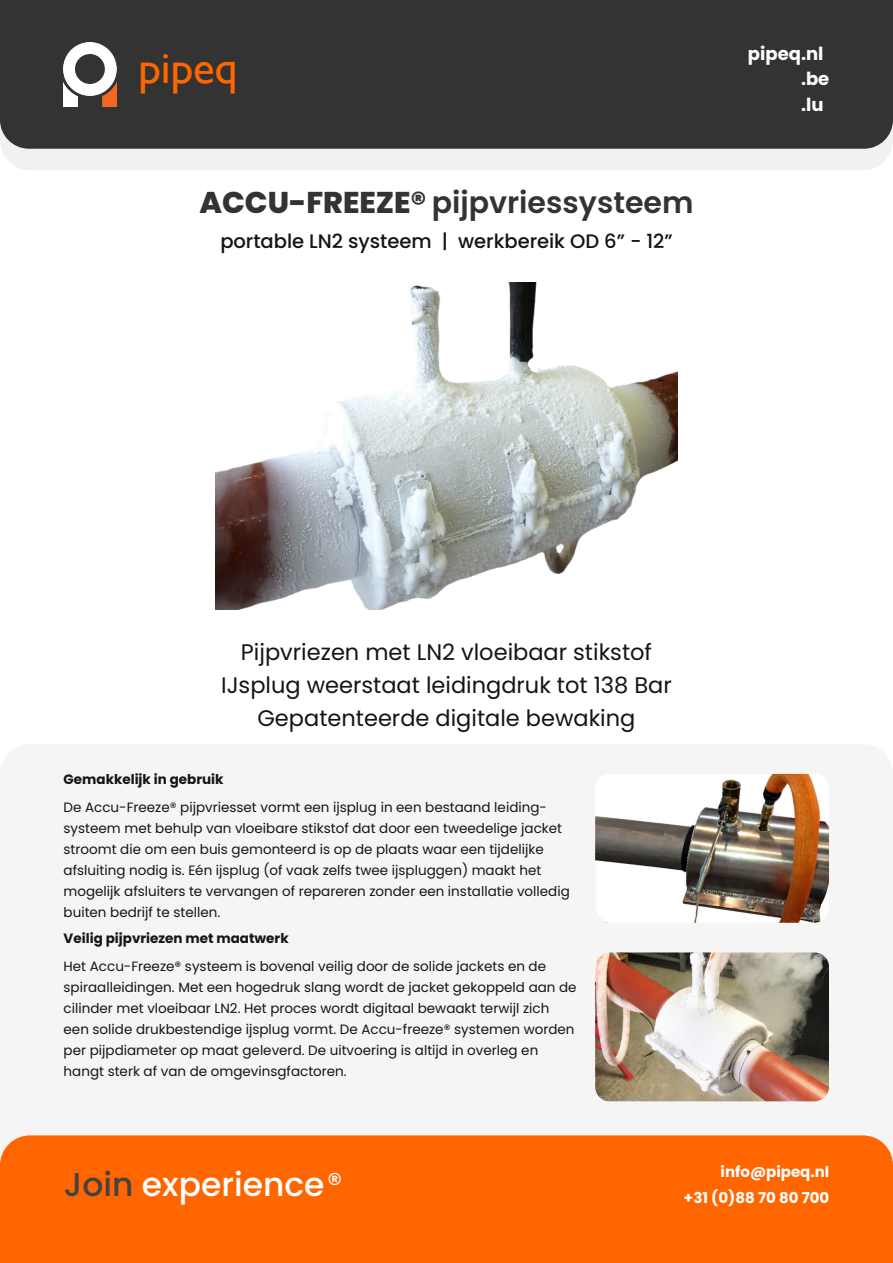
<style>
.page{position:relative;width:893px;height:1263px;background:#fff}
.page>*{position:absolute;margin:0;border:0;box-sizing:border-box;transform-origin:0 0}
.t1{font:45px "Gill Sans";color:#f60}
.t2{font:500 33px "Poppins";color:#fff}
.t3{font:600 30px "Poppins";color:#333}
.t4{font:22.5px/33px "Poppins";color:#161413;text-align:center}
.t5{font:500 19.5px "Poppins";color:#161413}
.t6{font:700 18px "Poppins";color:#fff}
.t7{font:700 15px "Poppins";color:#fff}
.t8{font:13.5px/21px "Poppins";color:#161413}
.t9{font:700 13.5px "Poppins";color:#161413}
.s1{color:#333}
.s2{font-weight:800}
.s3{color:#424242}
.s4{font-weight:400;font-size:30px}
</style>
<div class="page">
<div style="left:0;top:744px;width:893px;height:519px;background:#f5f5f5;border-radius:30px"></div>
<div style="left:0;top:1135px;width:893px;height:128px;background:#f60;border-radius:30px"></div>
<div style="left:0;top:0;width:893px;height:170px;background:#f1f1f1;border-radius:30px"></div>
<div style="left:0;top:0;width:893px;height:149px;background:#333;border-radius:29px"></div>
<div style="left:0;top:0;width:893px;height:43px;background:#333"></div>
<img style="left:64px;top:43px;width:53px;height:63px">
<img style="left:595px;top:774px;width:234px;height:149px;border-radius:14px">
<img style="left:595px;top:952px;width:234px;height:149px;border-radius:14px">
<img style="left:216px;top:283px;width:461px;height:326px">
<h1 class="t1" style="left:138px;top:52px;width:143px">pipeq<span class="s1">.nl</span></h1>
<h3 class="t3" style="left:200px;top:182px;width:495px"><span class="s2">ACCU-FREEZE®</span> pijpvriessysteem</h3>
<h3 class="t5" style="left:220px;top:228px;width:454px">portable LN2 systeem | werkbereik OD 6” - 12”</h3>
<h3 class="t6" style="left:748px;top:41px;width:77px">pipeq.nl</h3>
<h3 class="t6" style="left:801px;top:66px;width:30px">.be</h3>
<h3 class="t6" style="left:801px;top:92px;width:24px">.lu</h3>
<h3 class="t4" style="left:221px;top:636px;width:452px">Pijpvriezen met LN2 vloeibaar stikstof<br>IJsplug weerstaat leidingdruk tot 138 Bar<br>Gepatenteerde digitale bewaking</h3>
<p class="t9" style="left:64px;top:770px;width:162px">Gemakkelijk in gebruik</p>
<p class="t8" style="left:64px;top:797px;width:508px">De Accu-Freeze® pijpvriesset vormt een ijsplug in een bestaand leiding&shy;systeem met behulp van vloeibare stikstof dat door een tweedelige jacket stroomt die om een buis gemonteerd is op de plaats waar een tijdelijke afsluiting nodig is. Eén ijsplug (of vaak zelfs twee ijspluggen) maakt het mogelijk afsluiters te vervangen of repareren zonder een installatie volledig buiten bedrijf te stellen.</p>
<p class="t9" style="left:64px;top:929px;width:227px">Veilig pijpvriezen met maatwerk</p>
<p class="t8" style="left:64px;top:956px;width:515px">Het Accu-Freeze® systeem is bovenal veilig door de solide jackets en de spiraalleidingen. Met een hogedruk slang wordt de jacket gekoppeld aan de cilinder met vloeibaar LN2. Het proces wordt digitaal bewaakt terwijl zich een solide drukbestendige ijsplug vormt. De Accu-freeze® systemen worden per pijpdiameter op maat geleverd. De uitvoering is altijd in overleg en hangt sterk af van de omgevinsgfactoren.</p>
<h2 class="t2" style="left:64px;top:1161px;width:280px"><span class="s3">Join</span> experience<span class="s4">®</span></h2>
<p class="t7" style="left:721px;top:1161px;width:110px">info@pipeq.nl</p>
<p class="t7" style="left:684px;top:1187px;width:147px">+31 (0)88 70 80 700</p>
</div>
